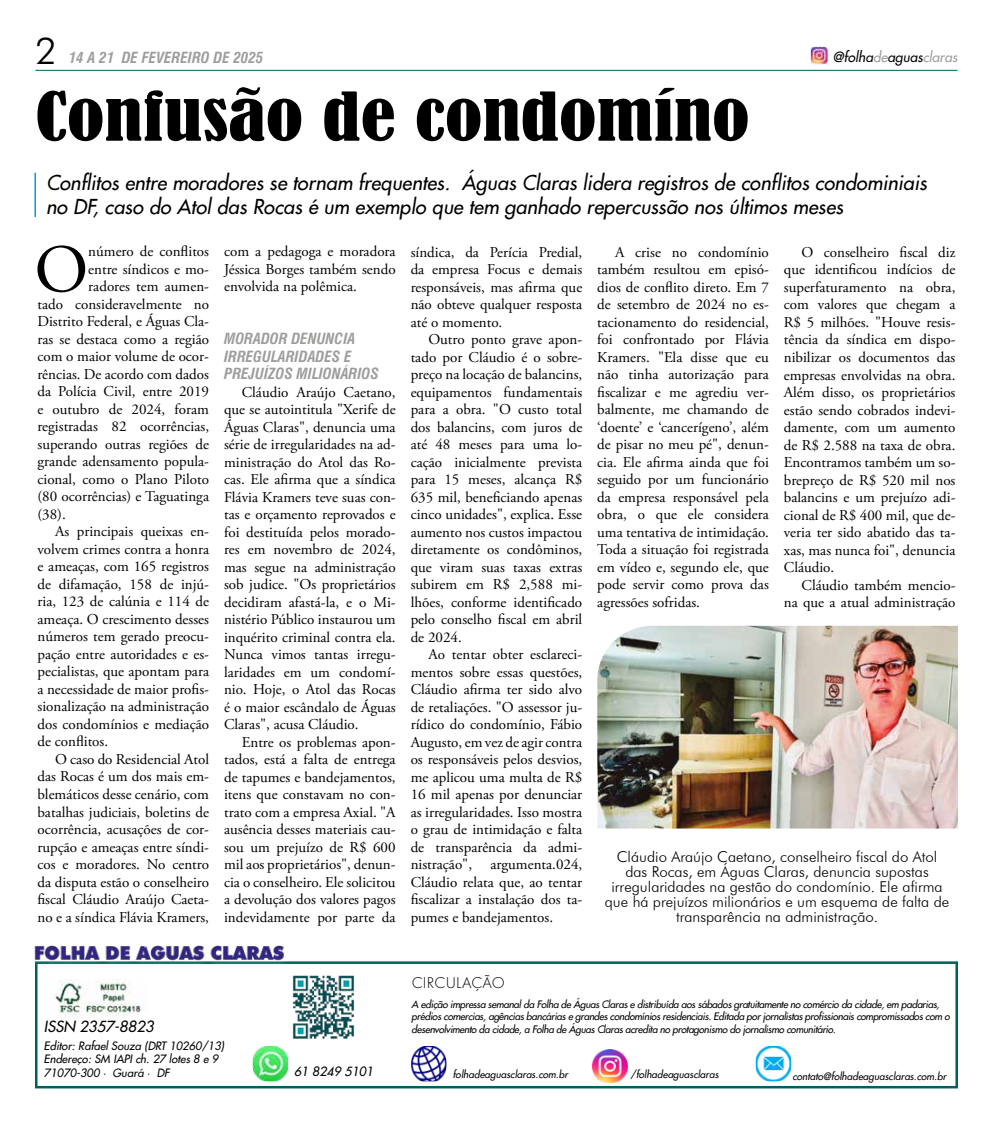
<style>
.page{position:relative;width:993px;height:1134px;background:#fff}
.page>*{position:absolute;margin:0;border:0;box-sizing:border-box;transform-origin:0 0}
.t1{font:67.75px "Adobe Garamond Pro";color:#000}
.t2{font:condensed 62.5px "Bernard";color:#000;scale:1.25 1}
.t3{font:300 37px "Futura BT";color:#000}
.t4{font:italic 20px/23.8px "Futura 2";color:#000}
.t5{font:300 16.25px "Futura PT";letter-spacing:.01em;color:#000}
.t6{font:15px/17.5px "Adobe Garamond Pro";color:#000;text-align:justify}
.t7{font:300 15px/15px "Futura BT";color:#000;text-align:center}
.t8{font:italic 700 condensed 15px/17.5px "Swiss 721 BT";color:#9d9d9c}
.t9{font:italic 15px "Futura 2";color:#000}
.t10{font:italic 13.75px "Futura 2";color:#000}
.t11{font:italic 12.5px "Futura 2";color:#000}
.t12{font:italic 11.25px/13.5px "Futura 2";color:#000}
.t13{font:italic 10px/12.5px "Futura 2";letter-spacing:-.03em;color:#000}
.t14{font:italic 10px "Futura 2";color:#000}
.s1{color:#9d9d9c}
</style>
<div class="page">
<hr style="left:35px;top:70px;width:922px;height:1px;background:#00605b">
<img style="left:810px;top:47px;width:18px;height:17px">
<div style="left:35px;top:961px;width:922px;height:127px;border:2px solid #00605b"></div>
<img style="left:755px;top:1046px;width:36px;height:35px">
<img style="left:411px;top:1046px;width:35px;height:35px">
<img style="left:252px;top:1046px;width:36px;height:35px">
<img style="left:54px;top:980px;width:92px;height:36px">
<img style="left:286px;top:975px;width:69px;height:72px">
<img style="left:592px;top:1049px;width:35px;height:33px">
<img style="left:34px;top:945px;width:256px;height:24px">
<img style="left:597px;top:626px;width:360px;height:202px">
<hr style="left:35px;top:173px;width:1px;height:44px;background:#009fe3">
<h3 class="t3" style="left:35px;top:28px;width:23px">2</h3>
<p class="t8" style="left:69px;top:49px;width:196px">14 A 21 DE FEVEREIRO DE 2025</p>
<p class="t10" style="left:832px;top:48px;width:126px">@folha<span class="s1">de</span>aguas<span class="s1">claras</span></p>
<h2 class="t2" style="left:35px;top:80px;width:573px">Confusão de condomíno</h2>
<h3 class="t4" style="left:46px;top:171px;width:881px">Conflitos entre moradores se tornam frequentes. Águas Claras lidera registros de conflitos condominiais no DF, caso do Atol das Rocas é um exemplo que tem ganhado repercussão nos últimos meses</h3>
<h1 class="t1" style="left:34px;top:229px;width:55px">O</h1>
<p class="t6" style="left:88px;top:243px;width:122px">número de conflitos</p>
<p class="t6" style="left:88px;top:261px;width:122px">entre síndicos e mo-</p>
<p class="t6" style="left:88px;top:278px;width:122px">radores tem aumen-</p>
<p class="t6" style="left:37px;top:296px;width:173px">tado consideravelmente no</p>
<p class="t6" style="left:37px;top:313px;width:173px">Distrito Federal, e Águas Cla-</p>
<p class="t6" style="left:37px;top:331px;width:173px">ras se destaca como a região</p>
<p class="t6" style="left:37px;top:348px;width:173px">com o maior volume de ocor-</p>
<p class="t6" style="left:37px;top:366px;width:173px">rências. De acordo com dados</p>
<p class="t6" style="left:37px;top:383px;width:173px">da Polícia Civil, entre 2019</p>
<p class="t6" style="left:37px;top:401px;width:173px">e outubro de 2024, foram</p>
<p class="t6" style="left:37px;top:418px;width:173px">registradas 82 ocorrências,</p>
<p class="t6" style="left:37px;top:436px;width:173px">superando outras regiões de</p>
<p class="t6" style="left:37px;top:453px;width:173px">grande adensamento popula-</p>
<p class="t6" style="left:37px;top:471px;width:173px">cional, como o Plano Piloto</p>
<p class="t6" style="left:37px;top:488px;width:173px">(80 ocorrências) e Taguatinga</p>
<p class="t6" style="left:37px;top:506px;width:30px">(38).</p>
<p class="t6" style="left:55px;top:523px;width:155px">As principais queixas en-</p>
<p class="t6" style="left:37px;top:541px;width:173px">volvem crimes contra a honra</p>
<p class="t6" style="left:37px;top:558px;width:173px">e ameaças, com 165 registros</p>
<p class="t6" style="left:37px;top:576px;width:173px">de difamação, 158 de injú-</p>
<p class="t6" style="left:37px;top:593px;width:173px">ria, 123 de calúnia e 114 de</p>
<p class="t6" style="left:37px;top:611px;width:173px">ameaça. O crescimento desses</p>
<p class="t6" style="left:37px;top:628px;width:173px">números tem gerado preocu-</p>
<p class="t6" style="left:37px;top:646px;width:173px">pação entre autoridades e es-</p>
<p class="t6" style="left:37px;top:663px;width:173px">pecialistas, que apontam para</p>
<p class="t6" style="left:37px;top:681px;width:173px">a necessidade de maior profis-</p>
<p class="t6" style="left:37px;top:698px;width:173px">sionalização na administração</p>
<p class="t6" style="left:37px;top:716px;width:173px">dos condomínios e mediação</p>
<p class="t6" style="left:37px;top:733px;width:72px">de conflitos.</p>
<p class="t6" style="left:55px;top:751px;width:155px">O caso do Residencial Atol</p>
<p class="t6" style="left:37px;top:768px;width:173px">das Rocas é um dos mais em-</p>
<p class="t6" style="left:37px;top:786px;width:173px">blemáticos desse cenário, com</p>
<p class="t6" style="left:37px;top:803px;width:173px">batalhas judiciais, boletins de</p>
<p class="t6" style="left:37px;top:821px;width:173px">ocorrência, acusações de cor-</p>
<p class="t6" style="left:37px;top:838px;width:173px">rupção e ameaças entre síndi-</p>
<p class="t6" style="left:37px;top:856px;width:173px">cos e moradores. No centro</p>
<p class="t6" style="left:37px;top:873px;width:173px">da disputa estão o conselheiro</p>
<p class="t6" style="left:37px;top:891px;width:173px">fiscal Cláudio Araújo Caeta-</p>
<p class="t6" style="left:37px;top:908px;width:173px">no e a síndica Flávia Kramers,</p>
<p class="t6" style="left:224px;top:243px;width:173px">com a pedagoga e moradora Jéssica Borges também sendo envolvida na polêmica.</p>
<p class="t8" style="left:224px;top:330px;width:156px">MORADOR DENUNCIA<br>IRREGULARIDADES E<br>PREJUÍZOS MILIONÁRIOS</p>
<p class="t6" style="left:224px;top:383px;width:173px;text-indent:18px">Cláudio Araújo Caetano, que se autointitula "Xerife de Águas Claras", denuncia uma série de irregularidades na ad&shy;ministração do Atol das Ro&shy;cas. Ele afirma que a síndica Flávia Kramers teve suas con&shy;tas e orçamento reprovados e foi destituída pelos morado&shy;res em novembro de 2024, mas segue na administração sob judice. "Os proprietários decidiram afastá-la, e o Mi&shy;nistério Público instaurou um inquérito criminal contra ela.<br>Nunca vimos tantas irregu&shy;laridades em um condomí&shy;nio. Hoje, o Atol das Rocas é o maior escândalo de Águas Claras", acusa Cláudio.</p>
<p class="t6" style="left:224px;top:734px;width:173px;text-indent:18px">Entre os problemas apon&shy;tados, está a falta de entrega de tapumes e bandejamentos, itens que constavam no con&shy;trato com a empresa Axial. "A ausência desses materiais cau&shy;sou um prejuízo de R$ 600 mil aos proprietários", denun&shy;cia o conselheiro. Ele solicitou a devolução dos valores pagos indevidamente por parte da</p>
<p class="t6" style="left:410px;top:244px;width:173px">síndica, da Perícia Predial, da empresa Focus e demais responsáveis, mas afirma que não obteve qualquer resposta até o momento.</p>
<p class="t6" style="left:410px;top:331px;width:173px;text-indent:18px">Outro ponto grave apon&shy;tado por Cláudio é o sobre&shy;preço na locação de balancins, equipamentos fundamentais para a obra. "O custo total dos balancins, com juros de até 48 meses para uma lo&shy;cação inicialmente prevista para 15 meses, alcança R$ 635 mil, beneficiando apenas cinco unidades", explica. Esse aumento nos custos impactou diretamente os condôminos, que viram suas taxas extras subirem em R$ 2,588 mi&shy;lhões, conforme identificado pelo conselho fiscal em abril de 2024.</p>
<p class="t6" style="left:410px;top:646px;width:173px;text-indent:18px">Ao tentar obter esclareci&shy;mentos sobre essas questões, Cláudio afirma ter sido alvo de retaliações. "O assessor ju&shy;rídico do condomínio, Fábio Augusto, em vez de agir contra os responsáveis pelos desvios, me aplicou uma multa de R$ 16 mil apenas por denunciar as irregularidades. Isso mostra o grau de intimidação e falta de transparência da admi&shy;nistração", argumenta.024, Cláudio relata que, ao tentar fiscalizar a instalação dos ta&shy;pumes e bandejamentos.</p>
<p class="t6" style="left:597px;top:244px;width:173px;text-indent:18px">A crise no condomínio também resultou em episó&shy;dios de conflito direto. Em 7 de setembro de 2024 no es&shy;tacionamento do residencial, foi confrontado por Flávia Kramers. "Ela disse que eu não tinha autorização para fiscalizar e me agrediu ver&shy;balmente, me chamando de ‘doente’ e ‘cancerígeno’, além de pisar no meu pé", denun&shy;cia. Ele afirma ainda que foi seguido por um funcionário da empresa responsável pela obra, o que ele considera uma tentativa de intimidação.<br>Toda a situação foi registrada em vídeo e, segundo ele, que pode servir como prova das agressões sofridas.</p>
<p class="t6" style="left:783px;top:244px;width:173px;text-indent:18px">O conselheiro fiscal diz que identificou indícios de superfaturamento na obra, com valores que chegam a R$ 5 milhões. "Houve resis&shy;tência da síndica em dispo&shy;nibilizar os documentos das empresas envolvidas na obra.<br>Além disso, os proprietários estão sendo cobrados indevi&shy;damente, com um aumento de R$ 2.588 na taxa de obra.<br>Encontramos também um so&shy;brepreço de R$ 520 mil nos balancins e um prejuízo adi&shy;cional de R$ 400 mil, que de&shy;veria ter sido abatido das ta&shy;xas, mas nunca foi", denuncia Cláudio.</p>
<p class="t6" style="left:783px;top:577px;width:173px;text-align:right">Cláudio também mencio-<br>na que a atual administração</p>
<p class="t7" style="left:604px;top:849px;width:346px">Cláudio Araújo Caetano, conselheiro fiscal do Atol das Rocas, em Águas Claras, denuncia supostas irregularidades na gestão do condomínio. Ele afirma que há prejuízos milionários e um esquema de falta de transparência na administração.</p>
<p class="t5" style="left:411px;top:973px;width:94px">CIRCULAÇÃO</p>
<p class="t9" style="left:44px;top:1017px;width:111px">ISSN 2357-8823</p>
<p class="t12" style="left:44px;top:1039px;width:182px">Editor: Rafael Souza (DRT 10260/13)<br>Endereço: SM IAPI ch. 27 lotes 8 e 9<br>71070-300 • Guará • DF</p>
<p class="t13" style="left:411px;top:998px;width:539px">A edição impressa semanal da Folha de Águas Claras e distribuída aos sábados gratuitamente no comércio da cidade, em padarias, prédios comercias, agências bancárias e grandes condomínios residenciais. Editada por jornalistas profissionais compromissados com o desenvolvimento da cidade, a Folha de Águas Claras acredita no protagonismo do jornalismo comunitário.</p>
<p class="t11" style="left:294px;top:1063px;width:81px">61 8249 5101</p>
<p class="t14" style="left:453px;top:1068px;width:116px">folhadeaguasclaras.com.br</p>
<p class="t14" style="left:630px;top:1068px;width:90px">/folhadeaguasclaras</p>
<p class="t14" style="left:792px;top:1069px;width:155px">contato@folhadeaguasclaras.com.br</p>
</div>
